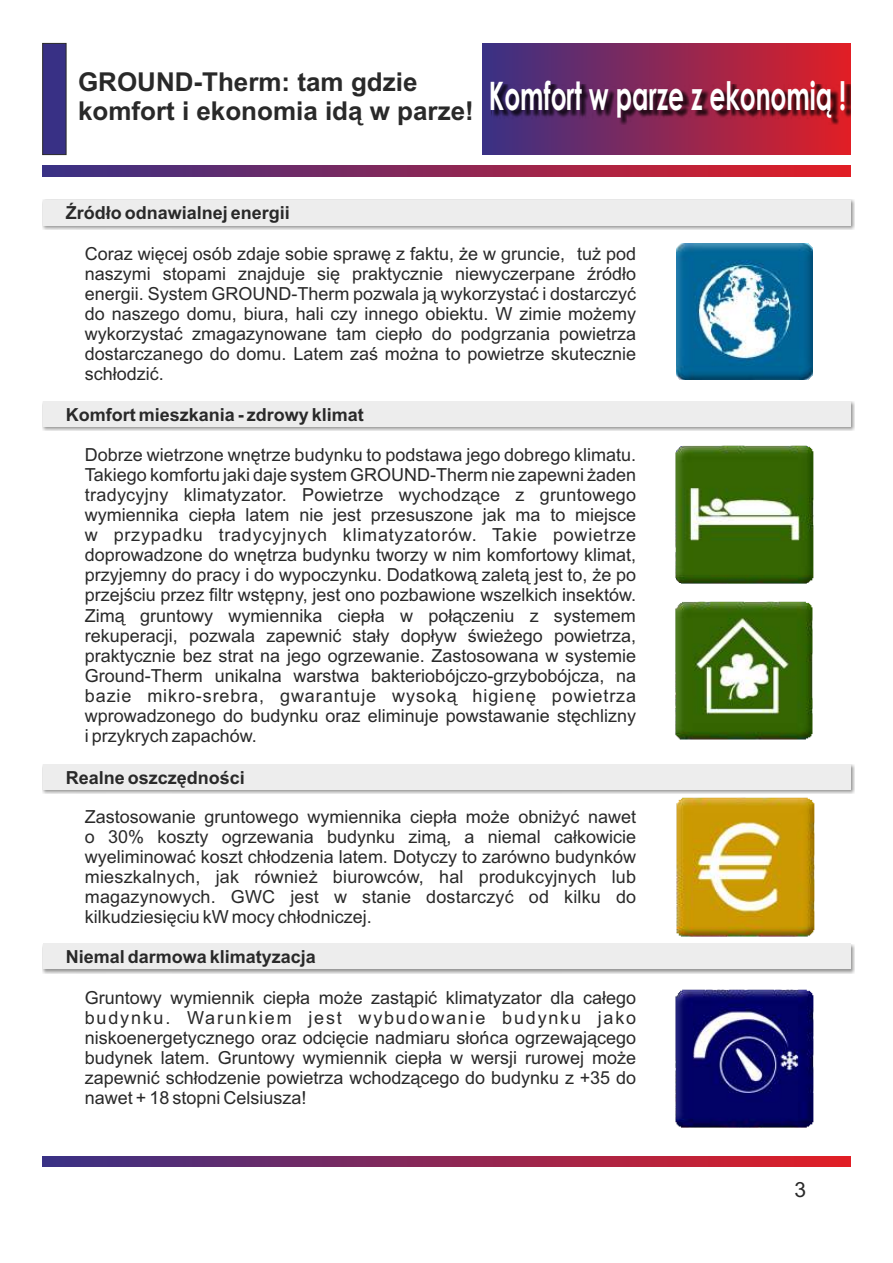
<style>
.page{position:relative;width:893px;height:1263px;background:#fff}
.page>*{position:absolute;margin:0;border:0;box-sizing:border-box;transform-origin:0 0}
.t1{font:700 39.3px "Century Gothic";color:#fff;scale:.63 1}
.t2{font:700 25.95px/29.1px "Arial";color:#292929}
.t3{font:21px "Arial";color:#292929}
.t4{font:18px/20.1px "Arial";color:#292929;text-align:justify}
.t5{font:700 18px "Arial";color:#292929}
</style>
<div class="page">
<img style="left:43px;top:944px;width:811px;height:30px">
<img style="left:43px;top:764px;width:811px;height:30px">
<img style="left:43px;top:401px;width:811px;height:30px">
<img style="left:43px;top:200px;width:811px;height:29px">
<div style="left:43px;top:200px;width:808px;height:26px;background:#ededed"></div>
<div style="left:43px;top:401px;width:808px;height:26px;background:#ededed"></div>
<div style="left:43px;top:764px;width:808px;height:26px;background:#ededed"></div>
<div style="left:43px;top:943px;width:808px;height:26px;background:#ededed"></div>
<img style="left:675px;top:989px;width:139px;height:139px">
<img style="left:675px;top:445px;width:139px;height:139px">
<img style="left:677px;top:243px;width:135px;height:136px">
<img style="left:658px;top:790px;width:174px;height:147px">
<img style="left:675px;top:601px;width:138px;height:139px">
<svg style="left:42px;top:43px;width:24px;height:112px;background:#37307e"></svg>
<div style="left:483px;top:43px;width:367px;height:112px;background:linear-gradient(to right,#393185,#e11e25)"></div>
<div style="left:492px;top:84px;width:359px;height:41px;background:#292929;opacity:.88"></div>
<svg style="left:43px;top:166px;width:807px;height:10px;background:#8d2754"></svg>
<svg style="left:43px;top:1156px;width:807px;height:11px;background:#8d2754"></svg>
<h2 class="t2" style="left:78px;top:70px;width:397px">GROUND-Therm: tam gdzie komfort i ekonomia idą w parze!</h2>
<h1 class="t1" style="left:489px;top:80px;width:569px">Komfort w parze z ekonomią !</h1>
<p class="t5" style="left:66px;top:206px;width:226px">Źródło odnawialnej energii</p>
<p class="t4" style="left:85px;top:245px;width:553px">Coraz więcej osób zdaje sobie sprawę z faktu, że w gruncie, tuż pod naszymi stopami znajduje się praktycznie niewyczerpane źródło energii. System GROUND-Therm pozwala ją wykorzystać i dostarczyć do naszego domu, biura, hali czy innego obiektu. W zimie możemy wykorzystać zmagazynowane tam ciepło do podgrzania powietrza dostarczanego do domu. Latem zaś można to powietrze skutecznie schłodzić.</p>
<p class="t5" style="left:66px;top:407px;width:300px">Komfort mieszkania - zdrowy klimat</p>
<p class="t4" style="left:85px;top:446px;width:553px">Dobrze wietrzone wnętrze budynku to podstawa jego dobrego klimatu.<br>Takiego komfortu jaki daje system GROUND-Therm nie zapewni żaden tradycyjny klimatyzator. Powietrze wychodzące z gruntowego wymiennika ciepła latem nie jest przesuszone jak ma to miejsce w przypadku tradycyjnych klimatyzatorów. Takie powietrze doprowadzone do wnętrza budynku tworzy w nim komfortowy klimat, przyjemny do pracy i do wypoczynku. Dodatkową zaletą jest to, że po przejściu przez filtr wstępny, jest ono pozbawione wszelkich insektów.<br>Zimą gruntowy wymiennika ciepła w połączeniu z systemem rekuperacji, pozwala zapewnić stały dopływ świeżego powietrza, praktycznie bez strat na jego ogrzewanie. Zastosowana w systemie Ground-Therm unikalna warstwa bakteriobójczo-grzybobójcza, na bazie mikro-srebra, gwarantuje wysoką higienę powietrza wprowadzonego do budynku oraz eliminuje powstawanie stęchlizny i przykrych zapachów.</p>
<p class="t5" style="left:66px;top:770px;width:181px">Realne oszczędności</p>
<p class="t4" style="left:85px;top:808px;width:553px">Zastosowanie gruntowego wymiennika ciepła może obniżyć nawet o 30% koszty ogrzewania budynku zimą, a niemal całkowicie wyeliminować koszt chłodzenia latem. Dotyczy to zarówno budynków mieszkalnych, jak również biurowców, hal produkcyjnych lub magazynowych. GWC jest w stanie dostarczyć od kilku do kilkudziesięciu kW mocy chłodniczej.</p>
<p class="t5" style="left:66px;top:950px;width:252px">Niemal darmowa klimatyzacja</p>
<p class="t4" style="left:85px;top:989px;width:553px">Gruntowy wymiennik ciepła może zastąpić klimatyzator dla całego budynku. Warunkiem jest wybudowanie budynku jako niskoenergetycznego oraz odcięcie nadmiaru słońca ogrzewającego budynek latem. Gruntowy wymiennik ciepła w wersji rurowej może zapewnić schłodzenie powietrza wchodzącego do budynku z +35 do nawet + 18 stopni Celsiusza!</p>
<p class="t3" style="left:794px;top:1181px;width:13px">3</p>
</div>
